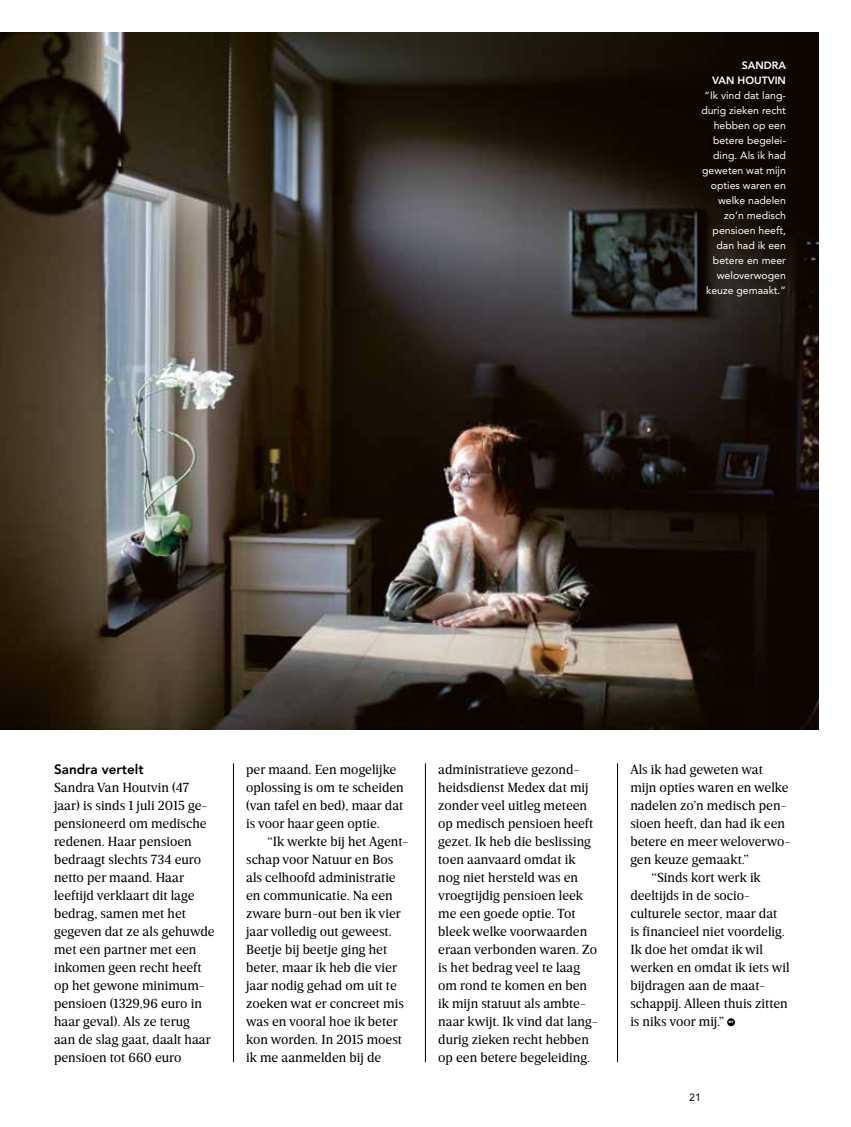
<style>
.page{position:relative;width:851px;height:1127px;background:#fff}
.page>*{position:absolute;margin:0;border:0;box-sizing:border-box;transform-origin:0 0}
.t1{font:13.5px/18px "Breve News";color:#000}
.t2{font:800 13.5px "Avenir LT";color:#000}
.t3{font:10.5px/15px "Avenir LT";color:#fff;text-align:right}
.t4{font:800 10.5px/15px "Avenir LT";color:#fff;text-align:right}
.t5{font:10.5px "Avenir";color:#000}
.t6{font:900 3.45px "Proxima Nova";color:#fff}
</style>
<div class="page">
<img style="left:0;top:33px;width:818px;height:696px">
<div style="left:727px;top:1018px;width:7px;height:8px;background:#000;border-radius:50%"></div>
<hr style="left:233px;top:763px;width:1px;height:299px;background:#000">
<hr style="left:425px;top:763px;width:1px;height:299px;background:#000">
<hr style="left:617px;top:763px;width:1px;height:299px;background:#000">
<p class="t4" style="left:712px;top:58px;width:75px">SANDRA<br>VAN HOUTVIN</p>
<p class="t3" style="left:701px;top:88px;width:86px">“Ik vind dat lang&shy;durig zieken recht hebben op een betere begelei&shy;ding. Als ik had geweten wat mijn opties waren en welke nadelen zo’n medisch pensioen heeft, dan had ik een betere en meer weloverwogen keuze gemaakt.”</p>
<p class="t2" style="left:54px;top:761px;width:91px">Sandra vertelt</p>
<p class="t1" style="left:54px;top:779px;width:162px">Sandra Van Houtvin (47 jaar) is sinds 1 juli 2015 ge&shy;pensioneerd om medische redenen. Haar pensioen bedraagt slechts 734 euro netto per maand. Haar leeftijd verklaart dit lage bedrag, samen met het gegeven dat ze als gehuwde met een partner met een inkomen geen recht heeft op het gewone minimum&shy;pensioen (1329,96 euro in haar geval). Als ze terug<br>aan de slag gaat, daalt haar pensioen tot 660 euro</p>
<p class="t1" style="left:246px;top:761px;width:159px">per maand. Een mogelijke oplossing is om te scheiden (van tafel en bed), maar dat is voor haar geen optie.</p>
<p class="t1" style="left:246px;top:833px;width:164px;text-indent:21px">“Ik werkte bij het Agent&shy;schap voor Natuur en Bos als celhoofd administratie en communicatie. Na een zware burn-out ben ik vier jaar volledig out geweest.<br>Beetje bij beetje ging het beter, maar ik heb die vier jaar nodig gehad om uit te zoeken wat er concreet mis was en vooral hoe ik beter kon worden. In 2015 moest ik me aanmelden bij de</p>
<p class="t1" style="left:438px;top:760px;width:161px">administratieve gezond&shy;heidsdienst Medex dat mij zonder veel uitleg meteen op medisch pensioen heeft gezet. Ik heb die beslissing toen aanvaard omdat ik nog niet hersteld was en vroegtijdig pensioen leek me een goede optie. Tot bleek welke voorwaarden eraan verbonden waren. Zo is het bedrag veel te laag om rond te komen en ben ik mijn statuut als ambte&shy;naar kwijt. Ik vind dat lang&shy;durig zieken recht hebben op een betere begeleiding.</p>
<p class="t1" style="left:630px;top:760px;width:134px">Als ik had geweten wat</p>
<p class="t1" style="left:630px;top:778px;width:160px">mijn opties waren en welke</p>
<p class="t1" style="left:630px;top:796px;width:158px">nadelen zo’n medisch pen-</p>
<p class="t1" style="left:630px;top:814px;width:156px">sioen heeft, dan had ik een</p>
<p class="t1" style="left:630px;top:832px;width:162px">betere en meer weloverwo-</p>
<p class="t1" style="left:630px;top:850px;width:120px">gen keuze gemaakt.”</p>
<p class="t1" style="left:651px;top:868px;width:111px">“Sinds kort werk ik</p>
<p class="t1" style="left:630px;top:886px;width:121px">deeltijds in de socio-</p>
<p class="t1" style="left:630px;top:904px;width:148px">culturele sector, maar dat</p>
<p class="t1" style="left:630px;top:922px;width:156px">is financieel niet voordelig.</p>
<p class="t1" style="left:630px;top:940px;width:134px">Ik doe het omdat ik wil</p>
<p class="t1" style="left:630px;top:958px;width:161px">werken en omdat ik iets wil</p>
<p class="t1" style="left:630px;top:976px;width:137px">bijdragen aan de maat-</p>
<p class="t1" style="left:630px;top:994px;width:159px">schappij. Alleen thuis zitten</p>
<p class="t1" style="left:630px;top:1012px;width:95px">is niks voor mij.”</p>
<p class="t6" style="left:728px;top:1020px;width:6px">NT</p>
<p class="t5" style="left:689px;top:1091px;width:13px">21</p>
</div>
